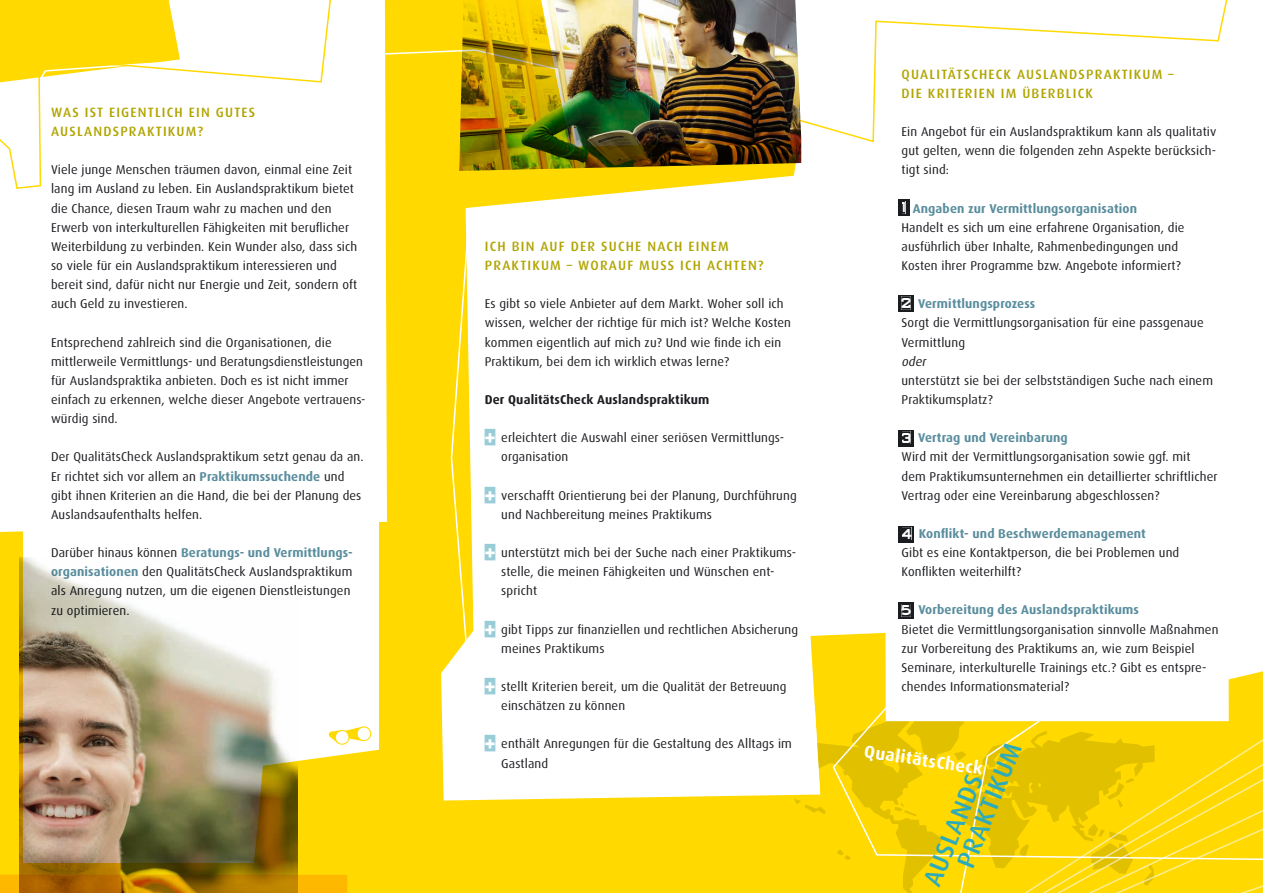
<style>
.page{position:relative;width:1263px;height:893px;background:#fff}
.page>*{position:absolute;margin:0;border:0;box-sizing:border-box;transform-origin:0 0}
.t1{font:500 25.65px/24.3px "Dax Pro";color:#2dabbb}
.t2{font:700 17.4px "Dax Pro";color:#fff}
.t3{font:500 13.5px/19.2px "Dax Pro";letter-spacing:.09em;color:#b0a500}
.t4{font:12.75px/19.2px "Dax Pro";letter-spacing:.01em;color:#1b1c20}
.t5{font:700 12.75px "Dax Pro";letter-spacing:.01em;color:#1b1c20}
.t6{font:italic 12.75px "Dax Pro";color:#1b1c20}
.s1{font-weight:700;color:#598d9d}
.s2{font-family:"Swish Buttons";font-size:16.5px;color:#98ccd7}
.s3{font-family:"Swish Buttons";font-size:13.5px}
</style>
<div class="page">
<div style="left:385px;top:0;width:71px;height:668px;background:#ffd900"></div>
<div style="left:810px;top:633px;width:74px;height:72px;background:#ffd900"></div>
<div style="left:445px;top:795px;width:342px;height:98px;background:#ffd900"></div>
<div style="left:0;top:654px;width:445px;height:239px;background:#ffd900"></div>
<div style="left:23px;top:147px;width:355px;height:716px;background:#fff"></div>
<svg style="left:0;top:49px;width:474px;height:605px"></svg>
<svg style="left:0;top:0;width:346px;height:190px"></svg>
<svg style="left:801px;top:0;width:427px;height:143px"></svg>
<svg style="left:794px;top:705px;width:191px;height:188px;background:#f6d411"></svg>
<svg style="left:417px;top:0;width:378px;height:213px"></svg>
<svg style="left:898px;top:295px;width:15px;height:16px"></svg>
<div style="left:902px;top:296px;width:9px;height:13px;background:#fff"></div>
<div style="left:898px;top:430px;width:15px;height:16px;background:#1b1c20"></div>
<div style="left:902px;top:432px;width:9px;height:12px;background:#fff"></div>
<svg style="left:899px;top:526px;width:15px;height:16px"></svg>
<div style="left:902px;top:527px;width:9px;height:13px;background:#fff"></div>
<svg style="left:898px;top:602px;width:15px;height:17px"></svg>
<div style="left:902px;top:604px;width:9px;height:13px;background:#fff"></div>
<img style="left:459px;top:0;width:342px;height:171px">
<div style="left:898px;top:199px;width:11px;height:16px;background:#1b1c20"></div>
<svg style="left:902px;top:201px;width:3px;height:13px"></svg>
<img style="left:19px;top:557px;width:279px;height:168px">
<svg style="left:794px;top:706px;width:26px;height:88px"></svg>
<svg style="left:985px;top:671px;width:278px;height:222px"></svg>
<img style="left:0;top:725px;width:438px;height:168px">
<p class="t3" style="left:51px;top:102px;width:206px">WAS IST EIGENTLICH EIN GUTES<br>AUSLANDSPRAKTIKUM?</p>
<p class="t4" style="left:51px;top:160px;width:308px">Viele junge Menschen träumen davon, einmal eine Zeit lang im Ausland zu leben. Ein Auslandspraktikum bietet die Chance, diesen Traum wahr zu machen und den Erwerb von interkulturellen Fähigkeiten mit beruflicher Weiterbildung zu verbinden. Kein Wunder also, dass sich so viele für ein Auslandspraktikum interessieren und bereit sind, dafür nicht nur Energie und Zeit, sondern oft auch Geld zu investieren.</p>
<p class="t4" style="left:51px;top:332px;width:315px">Entsprechend zahlreich sind die Organisationen, die mittlerweile Vermittlungs- und Beratungsdienstleistungen für Auslandspraktika anbieten. Doch es ist nicht immer einfach zu erkennen, welche dieser Angebote vertrauens&shy;würdig sind.</p>
<p class="t4" style="left:51px;top:447px;width:314px">Der QualitätsCheck Auslandspraktikum setzt genau da an.<br>Er richtet sich vor allem an <span class="s1">Praktikumssuchende</span> und gibt ihnen Kriterien an die Hand, die bei der Planung des Auslandsaufenthalts helfen.</p>
<p class="t4" style="left:51px;top:543px;width:303px">Darüber hinaus können <span class="s1">Beratungs- und Vermittlungs&shy;organisationen</span> den QualitätsCheck Auslandspraktikum als Anregung nutzen, um die eigenen Dienstleistungen zu optimieren.</p>
<p class="t3" style="left:485px;top:236px;width:280px">ICH BIN AUF DER SUCHE NACH EINEM<br>PRAKTIKUM – WORAUF MUSS ICH ACHTEN?</p>
<p class="t4" style="left:485px;top:294px;width:308px">Es gibt so viele Anbieter auf dem Markt. Woher soll ich wissen, welcher der richtige für mich ist? Welche Kosten kommen eigentlich auf mich zu? Und wie finde ich ein Praktikum, bei dem ich wirklich etwas lerne?</p>
<p class="t5" style="left:485px;top:391px;width:226px">Der QualitätsCheck Auslandspraktikum</p>
<p class="t4" style="left:501px;top:428px;width:283px;text-indent:-17px"><span class="s2">+</span> erleichtert die Auswahl einer seriösen Vermittlungs&shy;organisation</p>
<p class="t4" style="left:501px;top:485px;width:297px;text-indent:-17px"><span class="s2">+</span> verschafft Orientierung bei der Planung, Durchführung und Nachbereitung meines Praktikums</p>
<p class="t4" style="left:501px;top:543px;width:295px;text-indent:-17px"><span class="s2">+</span> unterstützt mich bei der Suche nach einer Praktikums&shy;stelle, die meinen Fähigkeiten und Wünschen ent&shy;spricht</p>
<p class="t4" style="left:501px;top:619px;width:298px;text-indent:-17px"><span class="s2">+</span> gibt Tipps zur finanziellen und rechtlichen Absicherung meines Praktikums</p>
<p class="t4" style="left:501px;top:676px;width:287px;text-indent:-17px"><span class="s2">+</span> stellt Kriterien bereit, um die Qualität der Betreuung einschätzen zu können</p>
<p class="t4" style="left:501px;top:734px;width:292px;text-indent:-17px"><span class="s2">+</span> enthält Anregungen für die Gestaltung des Alltags im<br>Gastland</p>
<p class="t3" style="left:901px;top:64px;width:274px">QUALITÄTSCHECK AUSLANDSPRAKTIKUM –<br>DIE KRITERIEN IM ÜBERBLICK</p>
<p class="t4" style="left:901px;top:122px;width:316px;text-align:justify">Ein Angebot für ein Auslandspraktikum kann als qualitativ gut gelten, wenn die folgenden zehn Aspekte berücksich&shy;tigt sind:</p>
<p class="t4" style="left:901px;top:198px;width:285px"><span class="s3">1</span> <span class="s1">Angaben zur Vermittlungsorganisation<br></span>Handelt es sich um eine erfahrene Organisation, die ausführlich über Inhalte, Rahmenbedingungen und Kosten ihrer Programme bzw. Angebote informiert?</p>
<p class="t4" style="left:901px;top:294px;width:304px"><span class="s3">2</span> <span class="s1">Vermittlungsprozess<br></span>Sorgt die Vermittlungsorganisation für eine passgenaue<br>Vermittlung</p>
<p class="t6" style="left:901px;top:353px;width:29px">oder</p>
<p class="t4" style="left:901px;top:370px;width:313px">unterstützt sie bei der selbstständigen Suche nach einem<br>Praktikumsplatz?</p>
<p class="t4" style="left:901px;top:428px;width:318px"><span class="s3">3</span> <span class="s1">Vertrag und Vereinbarung<br></span>Wird mit der Vermittlungsorganisation sowie ggf. mit dem Praktikumsunternehmen ein detaillierter schriftlicher Vertrag oder eine Vereinbarung abgeschlossen?</p>
<p class="t4" style="left:901px;top:523px;width:279px"><span class="s3">4</span> <span class="s1">Konflikt- und Beschwerdemanagement<br></span>Gibt es eine Kontaktperson, die bei Problemen und<br>Konflikten weiterhilft?</p>
<p class="t4" style="left:901px;top:600px;width:318px"><span class="s3">5</span> <span class="s1">Vorbereitung des Auslandspraktikums<br></span>Bietet die Vermittlungsorganisation sinnvolle Maßnahmen zur Vorbereitung des Praktikums an, wie zum Beispiel Seminare, interkulturelle Trainings etc.? Gibt es entspre&shy;chendes Informationsmaterial?</p>
<h1 class="t1" style="left:930px;top:852px;width:134px;text-indent:-30px;rotate:-68deg">AUSLANDS<br>PRAKTIKUM</h1>
<h2 class="t2" style="left:866px;top:739px;width:121px;rotate:9deg">QualitätsCheck</h2>
</div>
